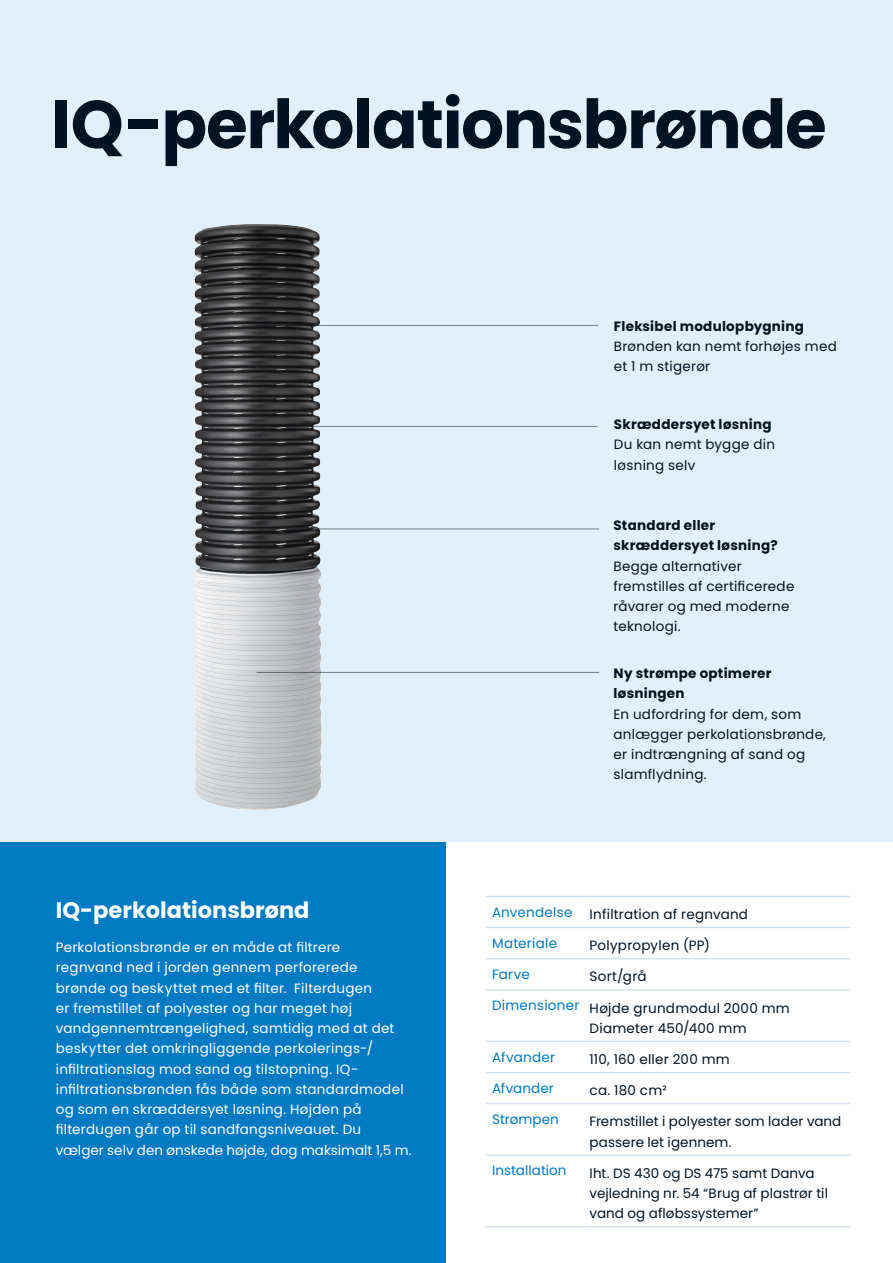
<style>
.page{position:relative;width:893px;height:1263px;background:#fff}
.page>*{position:absolute;margin:0;border:0;box-sizing:border-box;transform-origin:0 0}
.Large_Header_-_45pt{font:700 67.5px "Poppins";letter-spacing:-.02em;color:#001322}
.Subhead_-_15pt{font:700 22.5px "Poppins";color:#fff}
.Body_Copy_-_9pt{font:13.5px/20.2px "Poppins";letter-spacing:.02em;color:#fff}
.Body_Copy_-_9pt-2{font:13.5px/20.2px "Poppins";letter-spacing:.02em;color:#001322}
.Body_text_2{font:13.5px/20.2px "Poppins";letter-spacing:.005em;color:#001322}
.Body_text_2-2{font:13.5px "Poppins";letter-spacing:.01em;color:#007ac2}
.s1{font-weight:700}
</style>
<div class="page">
<div style="left:0;top:0;width:893px;height:842px;background:#e1f0fa"></div>
<div style="left:0;top:842px;width:446px;height:421px;background:#007ac2"></div>
<img style="left:194px;top:224px;width:194px;height:586px">
<hr style="left:256px;top:672px;width:343px;height:1px;background:#001322">
<hr style="left:486px;top:896px;width:99px;height:1px;background:#cad9eb">
<hr style="left:585px;top:896px;width:266px;height:1px;background:#cad9eb">
<hr style="left:486px;top:927px;width:99px;height:1px;background:#cad9eb">
<hr style="left:585px;top:927px;width:266px;height:1px;background:#cad9eb">
<hr style="left:486px;top:958px;width:99px;height:1px;background:#cad9eb">
<hr style="left:585px;top:958px;width:266px;height:1px;background:#cad9eb">
<hr style="left:486px;top:989px;width:99px;height:1px;background:#cad9eb">
<hr style="left:585px;top:989px;width:266px;height:1px;background:#cad9eb">
<hr style="left:486px;top:1041px;width:99px;height:1px;background:#cad9eb">
<hr style="left:585px;top:1041px;width:266px;height:1px;background:#cad9eb">
<hr style="left:486px;top:1072px;width:99px;height:1px;background:#cad9eb">
<hr style="left:585px;top:1072px;width:266px;height:1px;background:#cad9eb">
<hr style="left:486px;top:1103px;width:99px;height:1px;background:#cad9eb">
<hr style="left:585px;top:1103px;width:266px;height:1px;background:#cad9eb">
<hr style="left:486px;top:1154px;width:99px;height:2px;background:#cad9eb">
<hr style="left:585px;top:1154px;width:266px;height:2px;background:#cad9eb">
<hr style="left:486px;top:1226px;width:99px;height:1px;background:#cad9eb">
<hr style="left:585px;top:1226px;width:266px;height:1px;background:#cad9eb">
<hr style="left:270px;top:528px;width:329px;height:1px;background:#001322">
<hr style="left:270px;top:426px;width:328px;height:1px;background:#001322">
<hr style="left:256px;top:325px;width:342px;height:1px;background:#001322">
<p class="Large_Header_-_45pt" style="left:51px;top:85px;width:777px">IQ-perkolationsbrønde</p>
<p class="Body_Copy_-_9pt-2" style="left:614px;top:316px;width:224px"><span class="s1">Fleksibel modulopbygning<br></span>Brønden kan nemt forhøjes med et 1 m stigerør</p>
<p class="Body_Copy_-_9pt-2" style="left:614px;top:414px;width:163px"><span class="s1">Skræddersyet løsning<br></span>Du kan nemt bygge din løsning selv</p>
<p class="Subhead_-_15pt" style="left:56px;top:897px;width:255px">IQ-perkolationsbrønd</p>
<p class="Body_Copy_-_9pt" style="left:56px;top:937px;width:357px">Perkolationsbrønde er en måde at filtrere<br>regnvand ned i jorden gennem perforerede<br>brønde og beskyttet med et filter. Filterdugen<br>er fremstillet af polyester og har meget høj vandgennemtrængelighed, samtidig med at det beskytter det omkringliggende perkolerings-/ infiltrationslag mod sand og tilstopning. IQ&shy;infiltrationsbrønden fås både som standardmodel og som en skræddersyet løsning. Højden på filterdugen går op til sandfangsniveauet. Du vælger selv den ønskede højde, dog maksimalt 1,5 m.</p>
<p class="Body_Copy_-_9pt-2" style="left:613px;top:515px;width:182px"><span class="s1">Standard eller skræddersyet løsning?<br></span>Begge alternativer fremstilles af certificerede råvarer og med moderne teknologi.</p>
<p class="Body_Copy_-_9pt-2" style="left:614px;top:663px;width:214px"><span class="s1">Ny strømpe optimerer løsningen<br></span>En udfordring for dem, som anlægger perkolationsbrønde, er indtrængning af sand og slamflydning.</p>
<p class="Body_text_2-2" style="left:492px;top:904px;width:82px">Anvendelse</p>
<p class="Body_text_2" style="left:590px;top:904px;width:160px">Infiltration af regnvand</p>
<p class="Body_text_2-2" style="left:492px;top:935px;width:67px">Materiale</p>
<p class="Body_text_2" style="left:590px;top:935px;width:122px">Polypropylen (PP)</p>
<p class="Body_text_2-2" style="left:492px;top:966px;width:39px">Farve</p>
<p class="Body_text_2" style="left:590px;top:966px;width:58px">Sort/grå</p>
<p class="Body_text_2-2" style="left:492px;top:997px;width:89px">Dimensioner</p>
<p class="Body_text_2" style="left:590px;top:998px;width:202px">Højde grundmodul 2000 mm<br>Diameter 450/400 mm</p>
<p class="Body_text_2-2" style="left:492px;top:1049px;width:65px">Afvander</p>
<p class="Body_text_2" style="left:590px;top:1049px;width:142px">110, 160 eller 200 mm</p>
<p class="Body_text_2-2" style="left:492px;top:1080px;width:63px">Afvander</p>
<p class="Body_text_2" style="left:590px;top:1080px;width:79px">ca. 180 cm²</p>
<p class="Body_text_2-2" style="left:492px;top:1111px;width:68px">Strømpen</p>
<p class="Body_text_2" style="left:590px;top:1111px;width:253px">Fremstillet i polyester som lader vand passere let igennem.</p>
<p class="Body_text_2-2" style="left:492px;top:1163px;width:76px">Installation</p>
<p class="Body_text_2" style="left:590px;top:1163px;width:240px">Iht. DS 430 og DS 475 samt Danva vejledning nr. 54 “Brug af plastrør til vand og afløbssystemer”</p>
</div>
